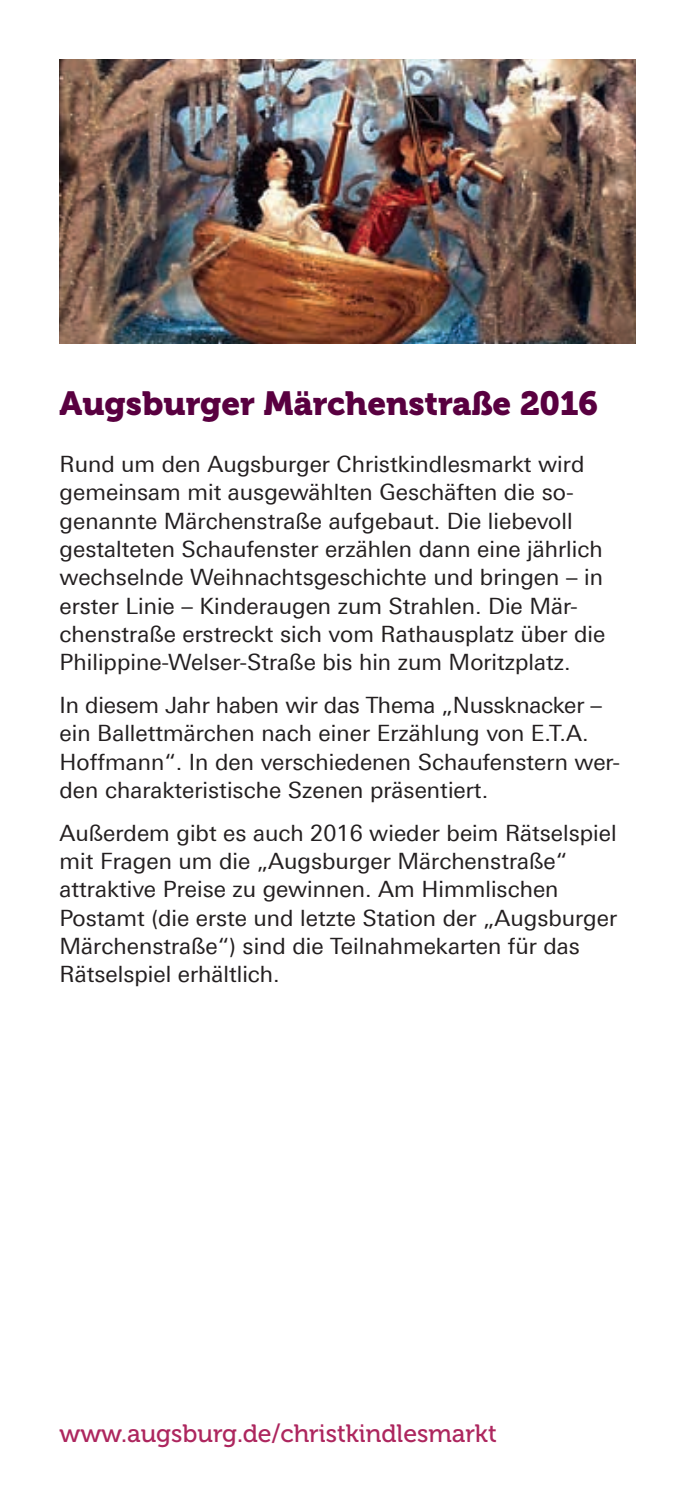
<style>
.page{position:relative;width:695px;height:1489px;background:#fff}
.page>*{position:absolute;margin:0;border:0;box-sizing:border-box;transform-origin:0 0}
.t1{font:33.25px "Museo 900";color:#590040}
.t2{font:25px "Museo 500";color:#ad265e}
.t3{font:22.5px/28.2px "Univers For Augsburg";color:#231f20}
</style>
<div class="page">
<img style="left:60px;top:60px;width:575px;height:283px">
<h1 class="t1" style="left:60px;top:384px;width:540px">Augsburger Märchenstraße 2016</h1>
<p class="t3" style="left:60px;top:450px;width:547px">Rund um den Augsburger Christkindlesmarkt wird gemeinsam mit ausgewählten Geschäften die so&shy;genannte Märchenstraße aufgebaut. Die liebevoll gestalteten Schaufenster erzählen dann eine jährlich wechselnde Weihnachtsgeschichte und bringen – in erster Linie – Kinderaugen zum Strahlen. Die Mär&shy;chenstraße erstreckt sich vom Rathausplatz über die Philippine-Welser-Straße bis hin zum Moritzplatz.</p>
<p class="t3" style="left:60px;top:691px;width:562px">In diesem Jahr haben wir das Thema „Nussknacker – ein Ballettmärchen nach einer Erzählung von E.T.A.<br>Hoffmann“. In den verschiedenen Schaufenstern wer&shy;den charakteristische Szenen präsentiert.</p>
<p class="t3" style="left:60px;top:818px;width:559px">Außerdem gibt es auch 2016 wieder beim Rätselspiel mit Fragen um die „Augsburger Märchenstraße“ attraktive Preise zu gewinnen. Am Himmlischen Postamt (die erste und letzte Station der „Augsburger Märchenstraße“) sind die Teilnahmekarten für das Rätselspiel erhältlich.</p>
<p class="t2" style="left:60px;top:1419px;width:439px">www.augsburg.de/christkindlesmarkt</p>
</div>
